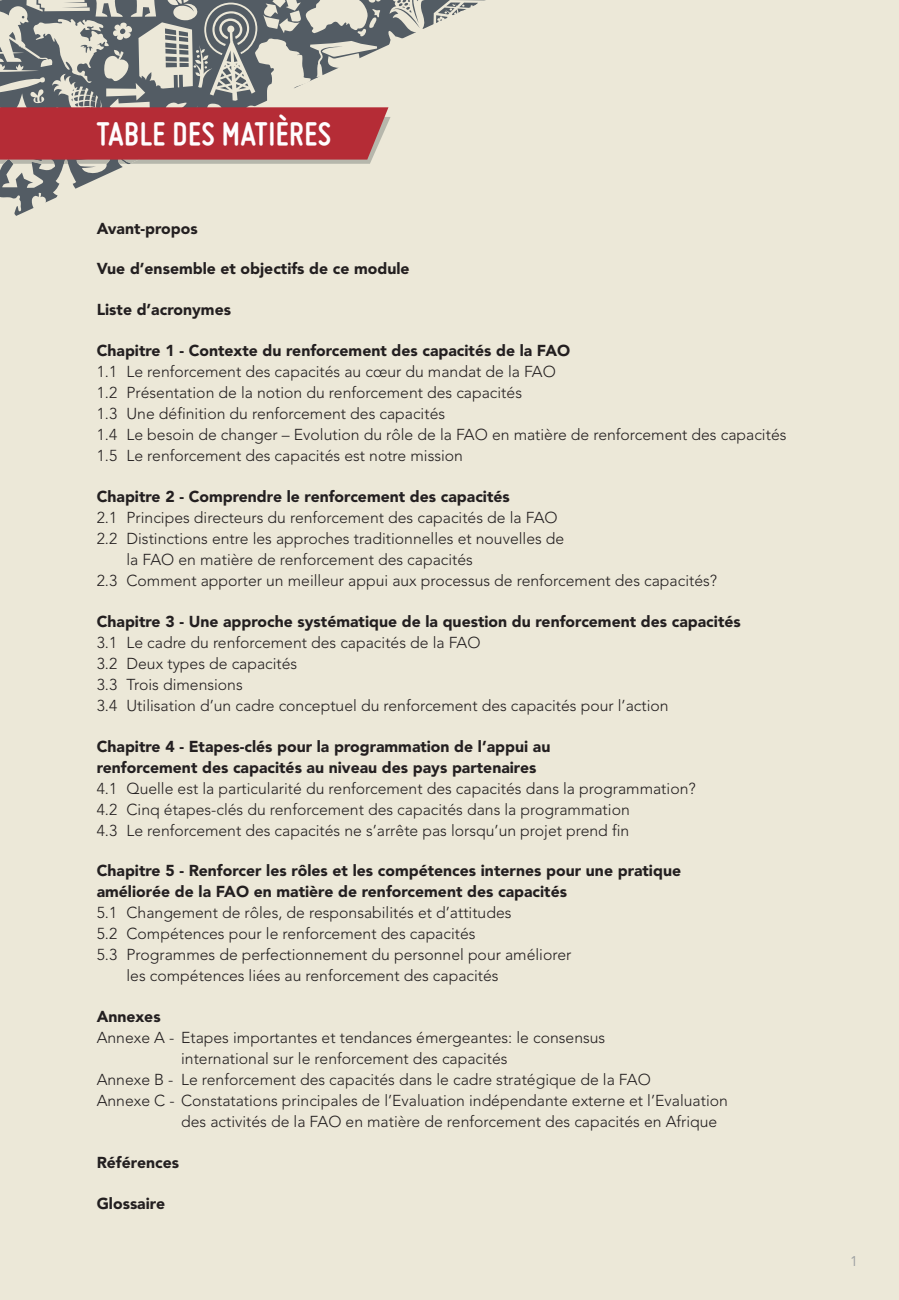
<style>
.page{position:relative;width:899px;height:1300px;background:#fff}
.page>*{position:absolute;margin:0;border:0;box-sizing:border-box;transform-origin:0 0}
.t1{font:700 35px "Miso";letter-spacing:.015em;color:#fffdfe}
.t2{font:300 15.75px/21px "Avenir";color:#231f20}
.t3{font:900 15.75px/21px "Avenir";color:#231f20}
.t4{font:14px "Avenir";color:#9a9da0}
</style>
<div class="page">
<div style="left:0;top:0;width:898px;height:1300px;background:#ece8d8"></div>
<svg style="left:0;top:107px;width:390px;height:57px;background:#b53b42"></svg>
<h1 class="t1" style="left:96px;top:120px;width:236px">TABLE DES MATIÈRES</h1>
<p class="t3" style="left:97px;top:219px;width:102px">Avant-propos</p>
<p class="t3" style="left:97px;top:260px;width:314px">Vue d’ensemble et objectifs de ce module</p>
<p class="t3" style="left:97px;top:300px;width:136px">Liste d’acronymes</p>
<p class="t3" style="left:97px;top:341px;width:475px">Chapitre 1 - Contexte du renforcement des capacités de la FAO</p>
<p class="t2" style="left:97px;top:362px;width:691px">1.1 Le renforcement des capacités au cœur du mandat de la FAO<br>1.2 Présentation de la notion du renforcement des capacités<br>1.3 Une définition du renforcement des capacités<br>1.4 Le besoin de changer – Evolution du rôle de la FAO en matière de renforcement des capacités 1.5 Le renforcement des capacités est notre mission</p>
<p class="t3" style="left:97px;top:487px;width:414px">Chapitre 2 - Comprendre le renforcement des capacités</p>
<p class="t2" style="left:97px;top:508px;width:462px">2.1 Principes directeurs du renforcement des capacités de la FAO</p>
<p class="t2" style="left:97px;top:529px;width:469px">2.2 Distinctions entre les approches traditionnelles et nouvelles de</p>
<p class="t2" style="left:126px;top:550px;width:348px">la FAO en matière de renforcement des capacités</p>
<p class="t2" style="left:97px;top:571px;width:621px">2.3 Comment apporter un meilleur appui aux processus de renforcement des capacités?</p>
<p class="t3" style="left:97px;top:612px;width:645px">Chapitre 3 - Une approche systématique de la question du renforcement des capacités</p>
<p class="t2" style="left:97px;top:633px;width:573px">3.1 Le cadre du renforcement des capacités de la FAO<br>3.2 Deux types de capacités<br>3.3 Trois dimensions<br>3.4 Utilisation d’un cadre conceptuel du renforcement des capacités pour l’action</p>
<p class="t3" style="left:97px;top:737px;width:455px">Chapitre 4 - Etapes-clés pour la programmation de l’appui au renforcement des capacités au niveau des pays partenaires</p>
<p class="t2" style="left:97px;top:779px;width:600px">4.1 Quelle est la particularité du renforcement des capacités dans la programmation?<br>4.2 Cinq étapes-clés du renforcement des capacités dans la programmation<br>4.3 Le renforcement des capacités ne s’arrête pas lorsqu’un projet prend fin</p>
<p class="t3" style="left:97px;top:862px;width:585px">Chapitre 5 - Renforcer les rôles et les compétences internes pour une pratique améliorée de la FAO en matière de renforcement des capacités</p>
<p class="t2" style="left:97px;top:904px;width:416px">5.1 Changement de rôles, de responsabilités et d’attitudes</p>
<p class="t2" style="left:97px;top:925px;width:380px">5.2 Compétences pour le renforcement des capacités</p>
<p class="t2" style="left:97px;top:946px;width:476px">5.3 Programmes de perfectionnement du personnel pour améliorer</p>
<p class="t2" style="left:126px;top:967px;width:373px">les compétences liées au renforcement des capacités</p>
<p class="t3" style="left:97px;top:1007px;width:65px">Annexes</p>
<p class="t2" style="left:97px;top:1028px;width:510px">Annexe A - Etapes importantes et tendances émergeantes: le consensus</p>
<p class="t2" style="left:181px;top:1049px;width:328px">international sur le renforcement des capacités</p>
<p class="t2" style="left:97px;top:1070px;width:555px">Annexe B - Le renforcement des capacités dans le cadre stratégique de la FAO</p>
<p class="t2" style="left:97px;top:1091px;width:632px">Annexe C - Constatations principales de l’Evaluation indépendante externe et l’Evaluation</p>
<p class="t2" style="left:181px;top:1112px;width:537px">des activités de la FAO en matière de renforcement des capacités en Afrique</p>
<p class="t3" style="left:97px;top:1153px;width:84px">Références</p>
<p class="t3" style="left:97px;top:1194px;width:70px">Glossaire</p>
<p class="t4" style="left:849px;top:1255px;width:9px">1</p>
</div>
